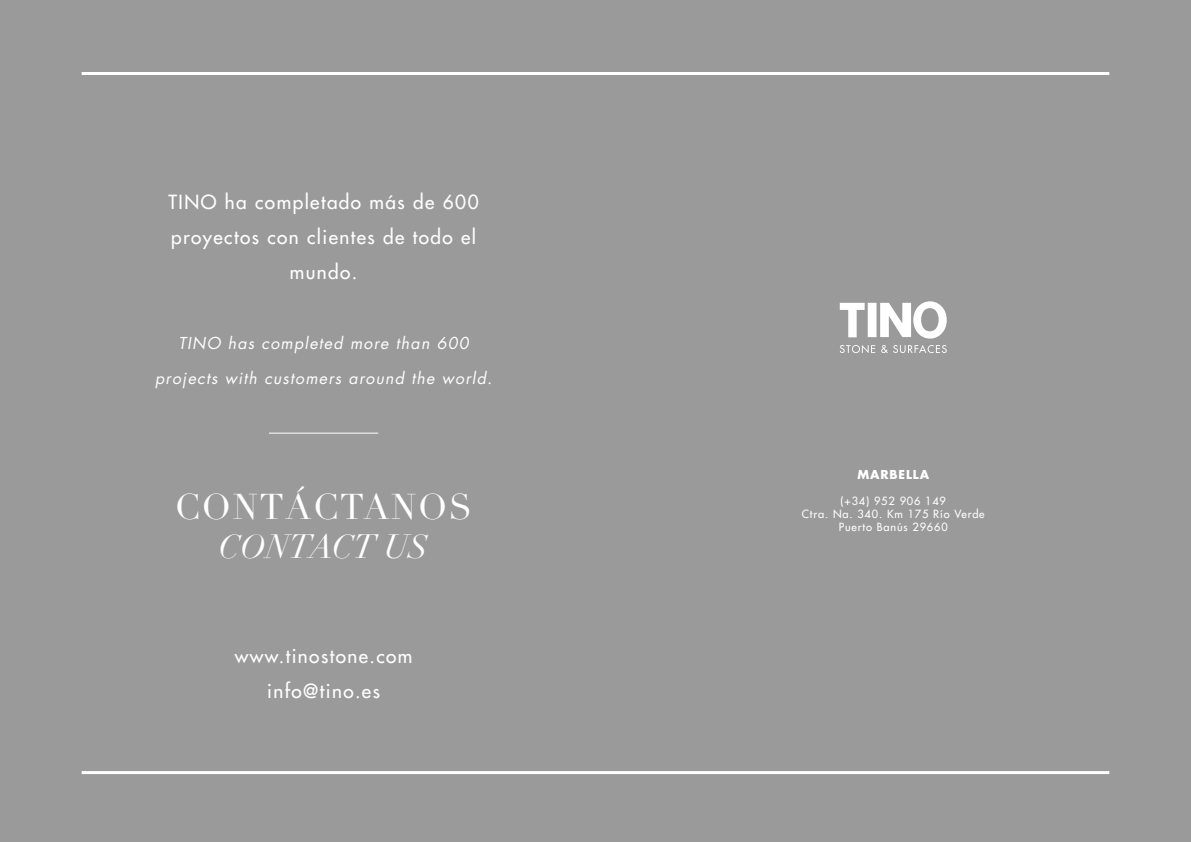
<style>
.page{position:relative;width:1191px;height:842px;background:#9a9a9a}
.page>*{position:absolute;margin:0;border:0;box-sizing:border-box;transform-origin:0 0}
.t1{font:35px "Didot";letter-spacing:.05em;color:#fff}
.t2{font:italic 33px "Didot";color:#fff}
.t3{font:19px/35px "Futura LT";letter-spacing:.075em;color:#fff;text-align:center}
.t4{font:italic 16px/35px "Futura LT";letter-spacing:.075em;color:#fff;text-align:center}
.t5{font:700 12px "Futura LT";letter-spacing:.075em;color:#fff}
.t6{font:11px/13.2px "Futura LT";letter-spacing:.075em;color:#fff;text-align:center}
</style>
<div class="page">
<hr style="left:82px;top:72px;width:1027px;height:3px;background:#fff">
<hr style="left:269px;top:433px;width:109px;height:1px;background:#fff">
<hr style="left:82px;top:771px;width:1027px;height:3px;background:#fff">
<svg style="left:839px;top:301px;width:107px;height:52px"></svg>
<div style="left:867px;top:303px;width:9px;height:34px;background:#fff"></div>
<p class="t3" style="left:168px;top:184px;width:312px">TINO ha completado más de 600 proyectos con clientes de todo el mundo.</p>
<p class="t4" style="left:155px;top:326px;width:338px">TINO has completed more than 600 projects with customers around the world.</p>
<h1 class="t1" style="left:175px;top:485px;width:299px">CONTÁCTANOS</h1>
<h2 class="t2" style="left:219px;top:526px;width:211px">CONTACT US</h2>
<p class="t3" style="left:235px;top:639px;width:179px">www.tinostone.com info@tino.es</p>
<p class="t5" style="left:857px;top:466px;width:73px">MARBELLA</p>
<p class="t6" style="left:802px;top:494px;width:184px">(+34) 952 906 149<br>Ctra. Na. 340. Km 175 Río Verde<br>Puerto Banús 29660</p>
</div>
